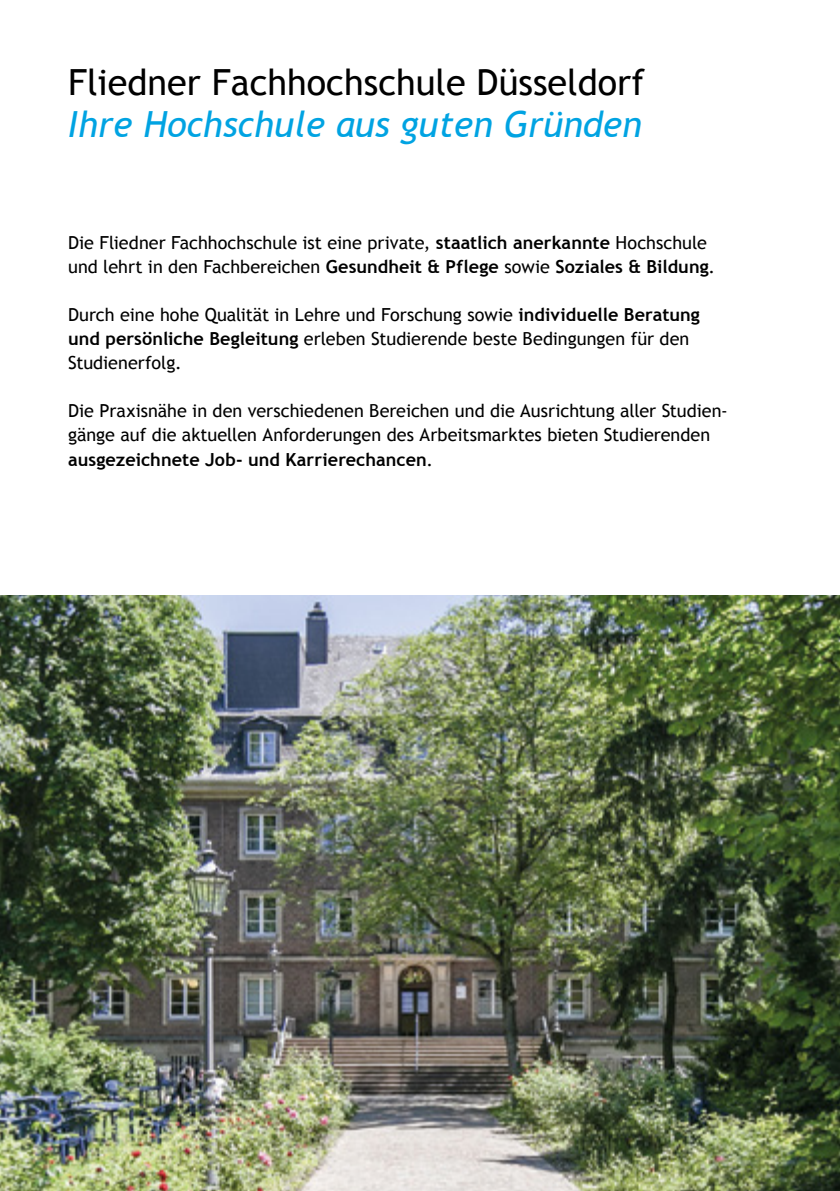
<style>
.page{position:relative;width:840px;height:1191px;background:#fff}
.page>*{position:absolute;margin:0;border:0;box-sizing:border-box;transform-origin:0 0}
.t1{font:36px "Trebuchet MS";color:#000}
.t2{font:italic 36px "Trebuchet MS";color:#00a3e2}
.t3{font:18px/24px "Trebuchet MS";color:#000}
.s1{font-weight:700}
</style>
<div class="page">
<img style="left:0;top:595px;width:839px;height:596px">
<h1 class="t1" style="left:68px;top:61px;width:577px">Fliedner Fachhochschule Düsseldorf</h1>
<h1 class="t2" style="left:68px;top:110px;width:575px">Ihre Hochschule aus guten Gründen</h1>
<p class="t3" style="left:68px;top:231px;width:648px">Die Fliedner Fachhochschule ist eine private, <span class="s1">staatlich anerkannte</span> Hochschule und lehrt in den Fachbereichen <span class="s1">Gesundheit &amp; Pflege</span> sowie <span class="s1">Soziales &amp; Bildung</span>.</p>
<p class="t3" style="left:68px;top:303px;width:633px">Durch eine hohe Qualität in Lehre und Forschung sowie <span class="s1">individuelle Beratung und per sön liche Begleitung</span> erleben Studierende beste Bedingungen für den<br>Studienerfolg.</p>
<p class="t3" style="left:68px;top:399px;width:661px">Die Praxisnähe in den verschiedenen Bereichen und die Ausrichtung aller Studien&shy;gänge auf die aktuellen Anforderungen des Arbeitsmarktes bieten Studierenden <span class="s1">ausgezeichnete Job- und Karrierechancen</span>.</p>
</div>
